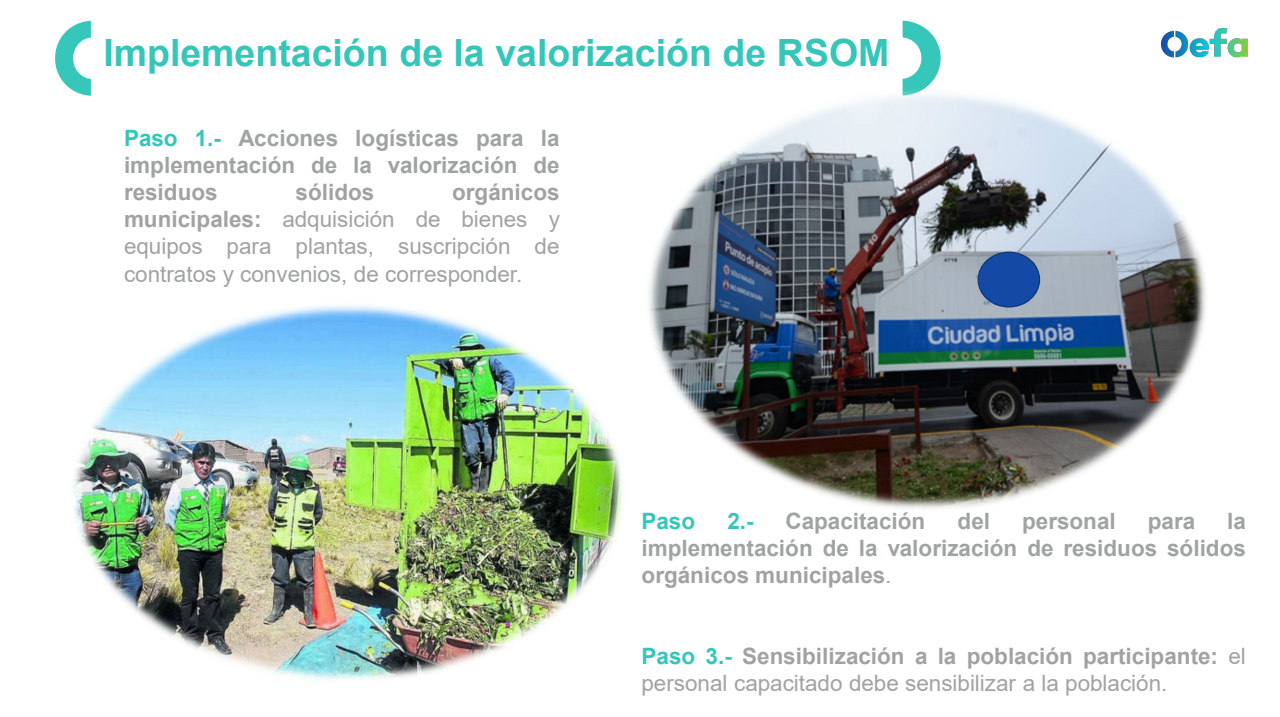
<style>
.page{position:relative;width:1280px;height:717px;background:#fff}
.page>*{position:absolute;margin:0;border:0;box-sizing:border-box;transform-origin:0 0}
.t1{font:700 37.5px "Arial";color:#35c6ba}
.t2{font:22.5px/27px "Arial";letter-spacing:-.005em;color:#a0a4a1;text-align:justify}
.t3{font:700 22.5px/27px "Arial";color:#a0a4a1;text-align:justify}
.t4{font:700 22.5px "Arial";color:#35c6ba}
.s1{color:#35c6ba}
.s2{font-weight:700}
.s3{font-weight:400}
.s4{font-weight:700;color:#35c6ba}
</style>
<div class="page">
<img style="left:1162px;top:28px;width:86px;height:30px">
<svg style="left:55px;top:21px;width:36px;height:75px"></svg>
<svg style="left:903px;top:21px;width:38px;height:65px"></svg>
<img style="left:649px;top:86px;width:557px;height:423px">
<div style="left:978px;top:252px;width:62px;height:55px;background:#144aa5;border-radius:50%"></div>
<div style="left:978px;top:251px;width:62px;height:56px;border:1px solid #0b3478;border-radius:50%"></div>
<img style="left:73px;top:305px;width:549px;height:375px">
<p class="t1" style="left:104px;top:26px;width:787px">Implementación de la valorización de RSOM</p>
<p class="t3" style="left:124px;top:125px;width:437px"><span class="s1">Paso 1.-</span> Acciones logísticas para la implementación de la valorización de residuos</p>
<p class="t2" style="left:124px;top:179px;width:437px;text-indent:328px"><span class="s2">orgánicos municipales:</span> adquisición de bienes y equipos para plantas, suscripción de contratos y convenios, de corresponder.</p>
<p class="t3" style="left:296px;top:179px;width:80px">sólidos</p>
<p class="t4" style="left:642px;top:505px;width:55px">Paso</p>
<p class="t4" style="left:727px;top:505px;width:28px">2.-</p>
<p class="t3" style="left:785px;top:508px;width:141px">Capacitación</p>
<p class="t3" style="left:958px;top:508px;width:34px">del</p>
<p class="t3" style="left:1022px;top:508px;width:95px">personal</p>
<p class="t3" style="left:1148px;top:508px;width:49px">para</p>
<p class="t3" style="left:642px;top:508px;width:606px;text-indent:586px">la implementación de la valorización de residuos sólidos orgánicos municipales<span class="s3">.</span></p>
<p class="t2" style="left:642px;top:642px;width:606px"><span class="s4">Paso 3.-</span> <span class="s2">Sensibilización a la población participante:</span> el personal capacitado debe sensibilizar a la población.</p>
</div>
